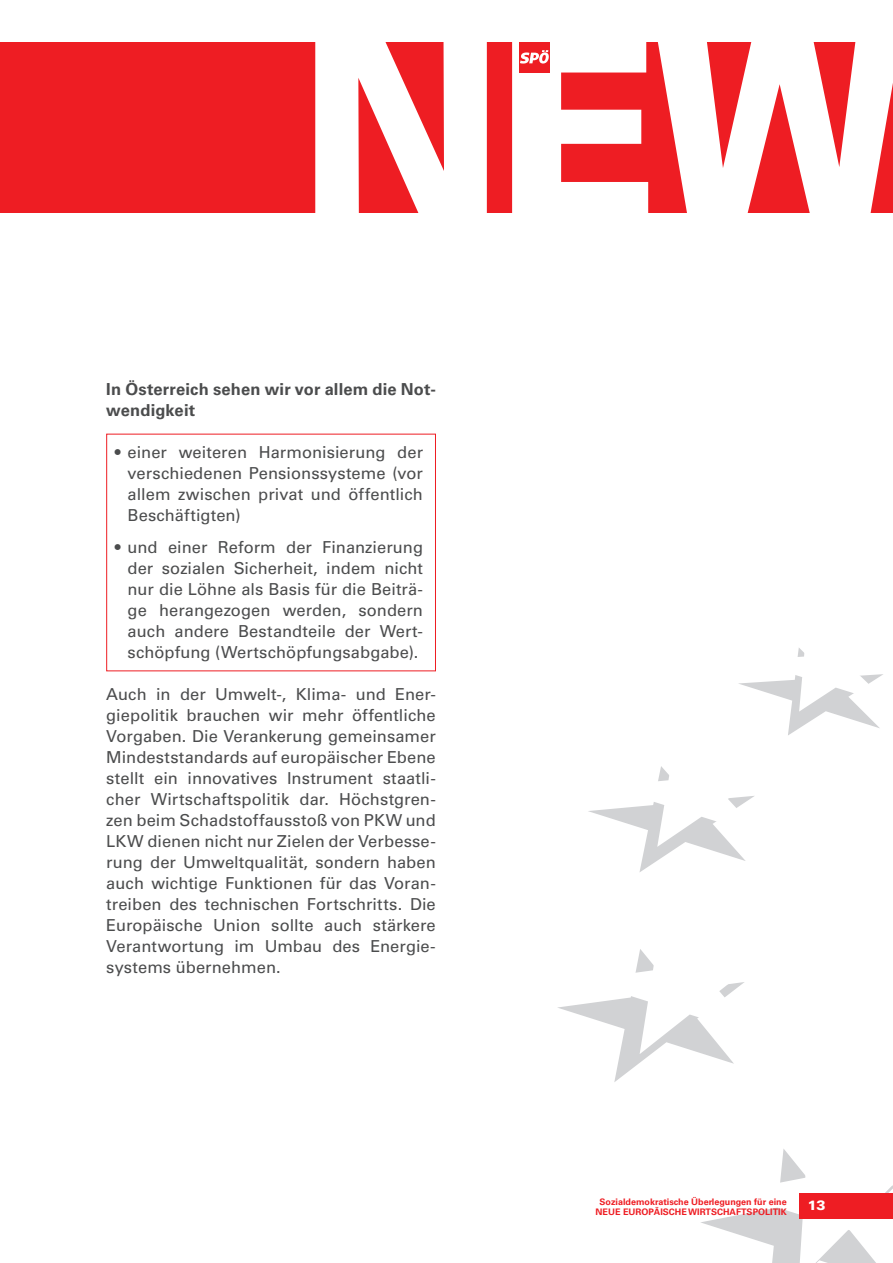
<style>
.page{position:relative;width:893px;height:1263px;background:#fff}
.page>*{position:absolute;margin:0;border:0;box-sizing:border-box;transform-origin:0 0}
.t1{font:900 247.5px "Univers LT";color:#fff}
.t2{font:16.5px/21px "Univers LT";letter-spacing:.005em;color:#4b4c4d;text-align:justify}
.t3{font:700 16.5px/21px "Univers LT";letter-spacing:.01em;color:#4b4c4d}
.t4{font:900 13.5px "Univers LT";color:#fff}
.t5{font:700 9px/10.8px "Univers LT";color:#ee1d23;text-align:center}
</style>
<div class="page">
<svg style="left:738px;top:648px;width:145px;height:87px"></svg>
<svg style="left:588px;top:766px;width:166px;height:106px"></svg>
<svg style="left:558px;top:949px;width:186px;height:133px"></svg>
<svg style="left:701px;top:1149px;width:192px;height:114px"></svg>
<div style="left:799px;top:1193px;width:94px;height:26px;background:#ee1d23"></div>
<div style="left:0;top:43px;width:893px;height:170px;background:#ee1d23"></div>
<svg style="left:520px;top:50px;width:29px;height:14px"></svg>
<div style="left:106px;top:434px;width:330px;height:237px;border:1px solid #ee1d23"></div>
<h1 class="t1" style="left:299px;top:-27px;width:197px">NEW</h1>
<p class="t3" style="left:106px;top:379px;width:331px">In Österreich sehen wir vor allem die Not&shy;wendigkeit</p>
<p class="t2" style="left:128px;top:442px;width:297px;text-indent:-13px">• einer weiteren Harmonisierung der verschiedenen Pensionssysteme (vor allem zwischen privat und öffentlich Beschäftigten)</p>
<p class="t2" style="left:128px;top:536px;width:297px;text-indent:-13px">• und einer Reform der Finanzierung der sozialen Sicherheit, indem nicht nur die Löhne als Basis für die Beiträ&shy;ge herangezogen werden, sondern auch andere Bestandteile der Wert&shy;schöpfung (Wertschöpfungsabgabe).</p>
<p class="t2" style="left:106px;top:683px;width:331px">Auch in der Umwelt-, Klima- und Ener&shy;giepolitik brauchen wir mehr öffentliche Vorgaben. Die Verankerung gemeinsamer Mindeststandards auf europäischer Ebene stellt ein innovatives Instrument staatli&shy;cher Wirtschaftspolitik dar. Höchstgren&shy;zen beim Schadstoffausstoß von PKW und LKW dienen nicht nur Zielen der Verbesse&shy;rung der Umweltqualität, sondern haben auch wichtige Funktionen für das Voran&shy;treiben des technischen Fortschritts. Die Europäische Union sollte auch stärkere Verantwortung im Umbau des Energie&shy;systems übernehmen.</p>
<p class="t5" style="left:595px;top:1196px;width:193px">Sozialdemokratische Überlegungen für eine<br>Neue Europäische Wirtschaftspolitik</p>
<p class="t4" style="left:808px;top:1197px;width:18px">13</p>
</div>
